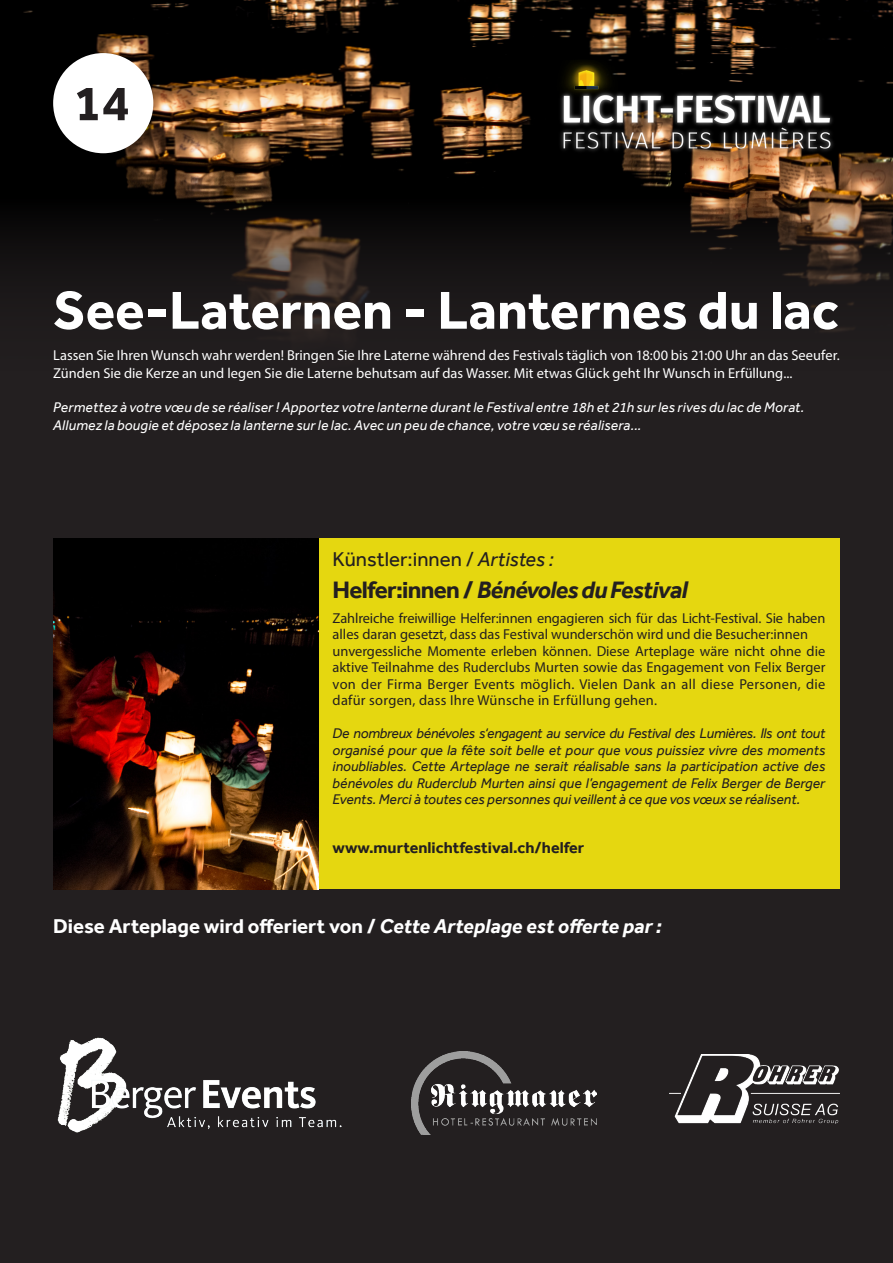
<style>
.page{position:relative;width:893px;height:1263px;background:#231f20}
.page>*{position:absolute;margin:0;border:0;box-sizing:border-box;transform-origin:0 0}
.t1{font:700 55.05px "Effra";color:#fff}
.t2{font:700 51.15px "Effra";color:#231f20}
.t3{font:italic 700 24.45px "Effra";letter-spacing:-.03em;color:#231f20}
.t4{font:700 20.55px "Effra";color:#fff}
.t5{font:20.55px "Effra";color:#231f20}
.t6{font:700 16.2px "Effra";color:#231f20}
.t7{font:14.4px/16.5px "Myriad Pro";color:#231f20}
.t8{font:italic 14.4px/16.5px "Effra";color:#231f20;text-align:justify}
.t9{font:14.4px/17.2px "Myriad Pro";color:#fff}
.t10{font:italic 14.4px "Effra";letter-spacing:.01em;color:#fff}
.s1{font-style:italic}
.s2{font-style:normal}
.s3{font-size:24.75px}
</style>
<div class="page">
<div style="left:319px;top:539px;width:521px;height:350px;background:#e5d710"></div>
<img style="left:0;top:0;width:893px;height:198px">
<img style="left:555px;top:53px;width:285px;height:104px">
<img style="left:53px;top:539px;width:266px;height:350px">
<svg style="left:0;top:198px;width:893px;height:133px;fill:#191616"></svg>
<img style="left:57px;top:1037px;width:284px;height:96px">
<img style="left:411px;top:1052px;width:185px;height:83px">
<img style="left:670px;top:1054px;width:170px;height:70px">
<div style="left:53px;top:53px;width:100px;height:100px;background:#fff;border-radius:50%"></div>
<p class="t2" style="left:74px;top:73px;width:57px">14</p>
<p class="t1" style="left:53px;top:277px;width:787px">See-Laternen - Lanternes du lac</p>
<p class="t9" style="left:53px;top:347px;width:788px">Lassen Sie Ihren Wunsch wahr werden! Bringen Sie Ihre Laterne während des Festivals täglich von 18:00 bis 21:00 Uhr an das Seeufer.<br>Zünden Sie die Kerze an und legen Sie die Laterne behutsam auf das Wasser. Mit etwas Glück geht Ihr Wunsch in Erfüllung...</p>
<p class="t10" style="left:53px;top:399px;width:753px">Permettez à votre vœu de se réaliser ! Apportez votre lanterne durant le Festival entre 18h et 21h sur les rives du lac de Morat.</p>
<p class="t10" style="left:53px;top:416px;width:590px">Allumez la bougie et déposez la lanterne sur le lac. Avec un peu de chance, votre vœu se réalisera...</p>
<h3 class="t5" style="left:333px;top:547px;width:223px">Künstler:innen / <span class="s1">Artistes :</span></h3>
<p class="t3" style="left:333px;top:575px;width:356px"><span class="s2">Helfer:innen /</span> Bénévoles du Festi<span class="s3">val</span></p>
<p class="t7" style="left:333px;top:609px;width:494px">Zahlreiche freiwillige Helfer:innen engagieren sich für das Licht-Festival. Sie haben alles daran gesetzt, dass das Festival wunderschön wird und die Besucher:innen</p>
<p class="t7" style="left:333px;top:642px;width:494px;text-align:justify">unvergessliche Momente erleben können. Diese Arteplage wäre nicht ohne die aktive Teilnahme des Ruderclubs Murten sowie das Engagement von Felix Berger von der Firma Berger Events möglich. Vielen Dank an all diese Personen, die dafür sorgen, dass Ihre Wünsche in Erfüllung gehen.</p>
<p class="t8" style="left:333px;top:725px;width:494px">De nombreux bénévoles s‘engagent au service du Festival des Lumières. Ils ont tout organisé pour que la fête soit belle et pour que vous puissiez vivre des moments inoubliables. Cette Arteplage ne serait réalisable sans la participation active des bénévoles du Ruderclub Murten ainsi que l’engagement de Felix Berger de Berger Events. Merci à toutes ces personnes qui veillent à ce que vos vœux se réalisent.</p>
<p class="t6" style="left:333px;top:838px;width:253px">www.murtenlichtfestival.ch/helfer</p>
<h3 class="t4" style="left:53px;top:914px;width:610px">Diese Arteplage wird offeriert von / <span class="s1">Cette Arteplage est offerte par :</span></h3>
</div>
